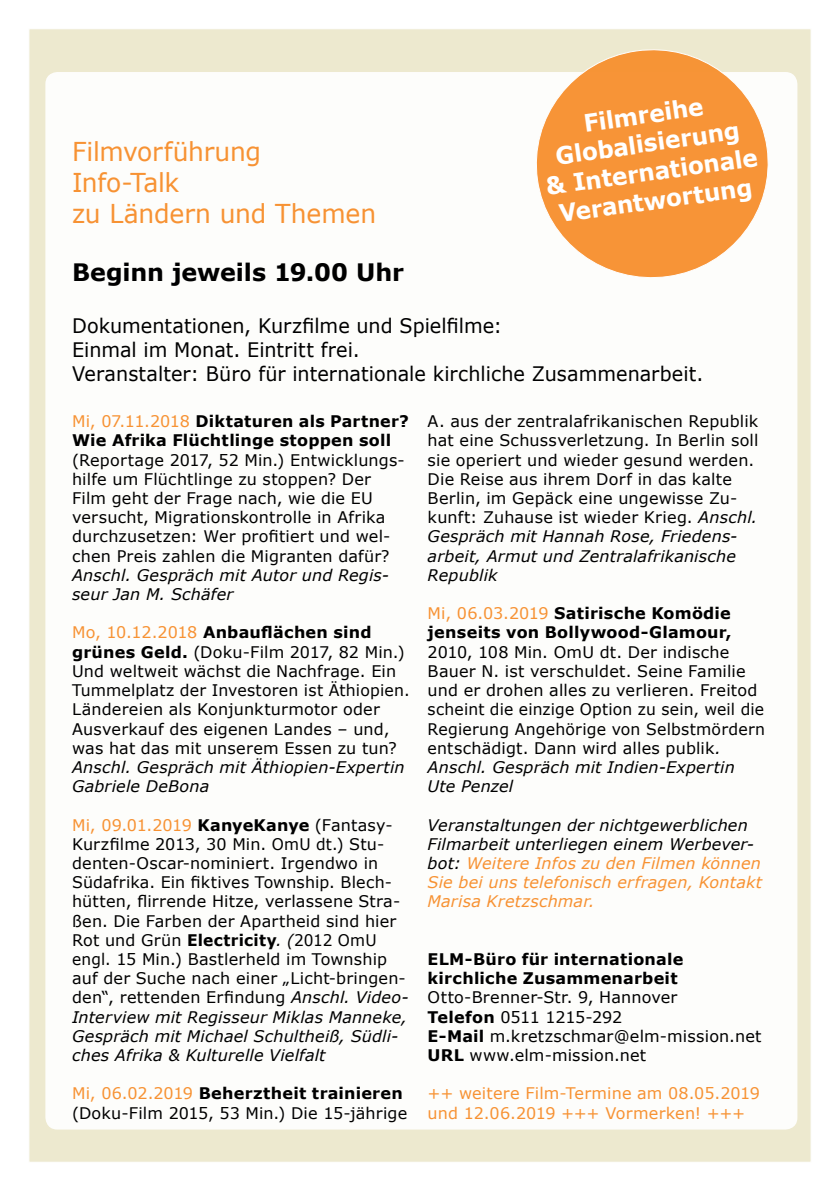
<style>
.page{position:relative;width:840px;height:1191px;background:#fff}
.page>*{position:absolute;margin:0;border:0;box-sizing:border-box;transform-origin:0 0}
.t1{font:26px/31.2px "Verdana";letter-spacing:-.01em;color:#f79233;scale:.96 1}
.t2{font:700 24px/28.8px "Verdana";color:#fff;text-align:center;scale:.96 1}
.t3{font:700 24px "Verdana";letter-spacing:-.01em;color:#000}
.t4{font:20px/24px "Verdana";color:#000;scale:.96 1}
.t5{font:16px/19.2px "Verdana";letter-spacing:.01em;color:#000}
.t6{font:700 16px/19.2px "Verdana";letter-spacing:.015em;color:#000}
.t7{font:italic 16px/19.2px "Verdana";letter-spacing:.01em;color:#f79233}
.t8{font:italic 16px/19.2px "Verdana";letter-spacing:.01em;color:#000}
.t9{font:16px/19.2px "Verdana";letter-spacing:.01em;color:#f79233}
.s1{font-weight:400;color:#f79233}
.s2{color:#f79233}
.s3{font-weight:700}
.s4{font-style:italic}
.s5{color:#000}
</style>
<div class="page">
<div style="left:28px;top:28px;width:783px;height:1134px;background:#ede9cf;border:1px solid #fff"></div>
<div style="left:45px;top:72px;width:752px;height:1057px;background:#fff;border-radius:12px"></div>
<svg style="left:536px;top:49px;width:233px;height:229px"></svg>
<h2 class="t2" style="left:535px;top:115px;width:224px;rotate:-8deg">Filmreihe<br>Globalisierung<br>&amp; Internationale<br>Verantwortung</h2>
<h1 class="t1" style="left:72px;top:136px;width:318px">Filmvorführung<br>Info-Talk<br>zu Ländern und Themen</h1>
<h2 class="t3" style="left:72px;top:255px;width:333px">Beginn jeweils 19.00 Uhr</h2>
<p class="t4" style="left:72px;top:314px;width:658px">Dokumentationen, Kurzfilme und Spielfilme:<br>Einmal im Monat. Eintritt frei.<br>Veranstalter: Büro für internationale kirchliche Zusammenarbeit.</p>
<p class="t6" style="left:72px;top:411px;width:338px"><span class="s1">Mi, 07.11.2018</span> Diktaturen als Partner?<br>Wie Afrika Flüchtlinge stoppen soll</p>
<p class="t5" style="left:72px;top:450px;width:334px">(Reportage 2017, 52 Min.) Entwicklungs&shy;hilfe um Flüchtlinge zu stoppen? Der Film geht der Frage nach, wie die EU versucht, Migrationskontrolle in Afrika durchzusetzen: Wer profitiert und wel&shy;chen Preis zahlen die Migranten dafür?</p>
<p class="t8" style="left:72px;top:565px;width:318px">Anschl. Gespräch mit Autor und Regis&shy;seur Jan M. Schäfer</p>
<p class="t5" style="left:72px;top:623px;width:339px"><span class="s2">Mo, 10.12.2018</span> <span class="s3">Anbauflächen sind grünes Geld.</span> (Doku-Film 2017, 82 Min.)<br>Und weltweit wächst die Nachfrage. Ein Tummelplatz der Investoren ist Äthiopien.<br>Ländereien als Konjunkturmotor oder Ausverkauf des eigenen Landes – und, was hat das mit unserem Essen zu tun?</p>
<p class="t8" style="left:72px;top:757px;width:334px">Anschl. Gespräch mit Äthiopien-Expertin<br>Gabriele DeBona</p>
<p class="t5" style="left:72px;top:815px;width:338px"><span class="s2">Mi, 09.01.2019</span> <span class="s3">KanyeKanye</span> (Fantasy-Kurzfilme 2013, 30 Min. OmU dt.) Stu&shy;denten-Oscar-nominiert. Irgendwo in Südafrika. Ein fiktives Township. Blech&shy;hütten, flirrende Hitze, verlassene Stra&shy;ßen. Die Farben der Apartheid sind hier Rot und Grün <span class="s3">Electricity</span><span class="s4">. (</span>2012 OmU engl. 15 Min.) Bastlerheld im Township auf der Suche nach einer „Licht-bringen&shy;den“, rettenden Erfindung <span class="s4">Anschl. Video-Interview mit Regisseur Miklas Manneke, Gespräch mit Michael Schultheiß, Südli&shy;ches Afrika &amp; Kulturelle Vielfalt</span></p>
<p class="t5" style="left:72px;top:1083px;width:336px"><span class="s2">Mi, 06.02.2019</span> <span class="s3">Beherztheit trainieren </span>(Doku-Film 2015, 53 Min.) Die 15-jährige</p>
<p class="t5" style="left:427px;top:411px;width:332px">A. aus der zentralafrikanischen Republik hat eine Schussverletzung. In Berlin soll sie operiert und wieder gesund werden.<br>Die Reise aus ihrem Dorf in das kalte Berlin, im Gepäck eine ungewisse Zu&shy;kunft: Zuhause ist wieder Krieg. <span class="s4">Anschl.<br>Gespräch mit Hannah Rose, Friedens&shy;arbeit, Armut und Zentralafrikanische Republik</span></p>
<p class="t6" style="left:427px;top:603px;width:305px"><span class="s1">Mi, 06.03.2019</span> Satirische Komödie jenseits von Bollywood-Glamour,</p>
<p class="t5" style="left:427px;top:642px;width:339px">2010, 108 Min. OmU dt. Der indische Bauer N. ist verschuldet. Seine Familie und er drohen alles zu verlieren. Freitod scheint die einzige Option zu sein, weil die Regierung Angehörige von Selbstmördern entschädigt. Dann wird alles publik<span class="s4">.<br>Anschl. Gespräch mit Indien-Expertin Ute Penzel</span></p>
<p class="t7" style="left:427px;top:815px;width:336px"><span class="s5">Veranstaltungen der nichtgewerblichen Filmarbeit unterliegen einem Werbever&shy;bot:</span> Weitere Infos zu den Filmen können Sie bei uns telefonisch erfragen, Kontakt Marisa Kretzschmar.</p>
<p class="t6" style="left:427px;top:949px;width:257px">ELM-Büro für internationale kirchliche Zusammenarbeit</p>
<p class="t5" style="left:427px;top:987px;width:335px">Otto-Brenner-Str. 9, Hannover<br><span class="s3">Telefon</span> 0511 1215-292<br><span class="s3">E-Mail</span> m.kretzschmar@elm-mission.net<br><span class="s3">URL</span> www.elm-mission.net</p>
<p class="t9" style="left:427px;top:1083px;width:333px">++ weitere Film-Termine am 08.05.2019 und 12.06.2019 +++ Vormerken! +++</p>
</div>
